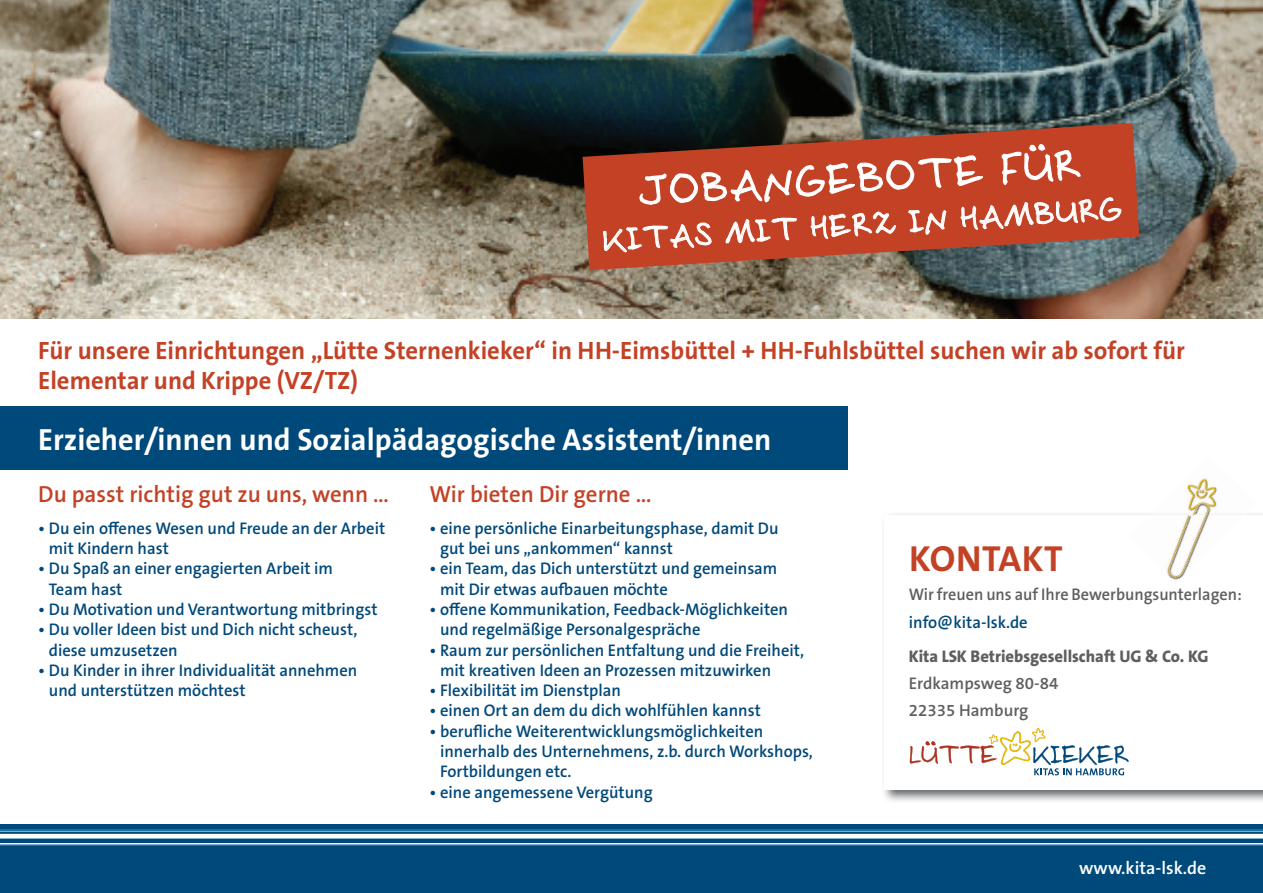
<style>
.page{position:relative;width:1263px;height:893px;background:#fff}
.page>*{position:absolute;margin:0;border:0;box-sizing:border-box;transform-origin:0 0}
.t1{font:48px "Sloneczko";color:#fff}
.t2{font:700 36.45px "The Sans B Plus W7";letter-spacing:.01em;color:#c34226}
.t3{font:36px "Sloneczko";color:#fff}
.t4{font:700 30.9px "The Sans B Plus W7";color:#fff}
.t5{font:700 25.2px/30.2px "The Sans B Plus W7";color:#c34226}
.t6{font:600 23.4px "The Sans B Plus W6";color:#c34226}
.t7{font:600 18px "The Sans B Plus W6";color:#fff}
.t8{font:600 16.95px/20.2px "The Sans B Plus W6";color:#00497b}
.t9{font:600 16.95px "The Sans B Plus W6";color:#5f5f62;scale:.96 1}
.t10{font:800 16.95px "The Sans B Plus W8";color:#5f5f62}
.t11{font:600 16.95px/27px "The Sans B Plus W6";color:#5f5f62}
</style>
<div class="page">
<img style="left:0;top:0;width:1263px;height:318px">
<hr style="left:0;top:831px;width:1263px;height:1px;background:#84add3">
<div style="left:0;top:846px;width:1263px;height:47px;background:#00497b"></div>
<hr style="left:0;top:844px;width:1263px;height:2px;background:#84add3">
<hr style="left:0;top:839px;width:1263px;height:3px;background:#00497b">
<div style="left:0;top:824px;width:1263px;height:5px;background:#00497b"></div>
<hr style="left:0;top:829px;width:1263px;height:1px;background:#12749e">
<hr style="left:0;top:845px;width:1263px;height:1px;background:#12749e">
<hr style="left:0;top:832px;width:1263px;height:1px;background:#00497b">
<hr style="left:0;top:833px;width:1263px;height:1px;background:#12749e">
<hr style="left:0;top:838px;width:1263px;height:1px;background:#84add3">
<svg style="left:583px;top:123px;width:556px;height:147px;background:#714133"></svg>
<div style="left:0;top:406px;width:847px;height:63px;background:#00497b"></div>
<img style="left:884px;top:514px;width:379px;height:287px">
<div style="left:884px;top:515px;width:379px;height:274px;background:#fff"></div>
<img style="left:1186px;top:478px;width:20px;height:34px">
<img style="left:1200px;top:479px;width:17px;height:33px">
<img style="left:1151px;top:512px;width:96px;height:3px">
<img style="left:1167px;top:515px;width:42px;height:65px">
<svg style="left:910px;top:728px;width:219px;height:47px"></svg>
<svg style="left:602px;top:144px;width:520px;height:175px;background:#a85f4b"></svg>
<h1 class="t1" style="left:637px;top:163px;width:443px;rotate:-4deg">jobangebote fur</h1>
<h3 class="t3" style="left:602px;top:220px;width:520px;rotate:-4deg">kitas mit herz in hamburg</h3>
<h3 class="t5" style="left:38px;top:335px;width:1148px">Für unsere Einrichtungen „Lütte Sternenkieker“ in HH-Eimsbüttel + HH-Fuhlsbüttel suchen wir ab sofort für<br>Elementar und Krippe (VZ/TZ)</h3>
<h3 class="t4" style="left:38px;top:420px;width:735px">Erzieher/innen und Sozialpädagogische Assistent/innen</h3>
<h3 class="t6" style="left:429px;top:479px;width:224px">Wir bieten Dir gerne …</h3>
<p class="t8" style="left:440px;top:518px;width:340px;text-indent:-11px">• eine persönliche Einarbeitungsphase, damit Du gut bei uns „ankommen“ kannst</p>
<p class="t8" style="left:440px;top:559px;width:339px;text-indent:-11px">• ein Team, das Dich unterstützt und gemeinsam mit Dir etwas aufbauen möchte</p>
<p class="t8" style="left:440px;top:599px;width:350px;text-indent:-11px">• offene Kommunikation, Feedback-Möglichkeiten und regelmäßige Personalgespräche</p>
<p class="t8" style="left:440px;top:640px;width:366px;text-indent:-11px">• Raum zur persönlichen Entfaltung und die Freiheit, mit kreativen Ideen an Prozessen mitzuwirken</p>
<p class="t8" style="left:429px;top:680px;width:193px">• Flexibilität im Dienstplan</p>
<p class="t8" style="left:429px;top:701px;width:333px">• einen Ort an dem du dich wohlfühlen kannst</p>
<p class="t8" style="left:440px;top:721px;width:374px;text-indent:-11px">• berufliche Weiterentwicklungsmöglichkeiten innerhalb des Unternehmens, z.b. durch Workshops,<br>Fortbildungen etc.</p>
<p class="t8" style="left:429px;top:782px;width:225px">• eine angemessene Vergütung</p>
<h3 class="t6" style="left:38px;top:479px;width:352px">Du passt richtig gut zu uns, wenn …</h3>
<p class="t8" style="left:49px;top:518px;width:338px;text-indent:-11px">• Du ein offenes Wesen und Freude an der Arbeit mit Kindern hast</p>
<p class="t8" style="left:49px;top:559px;width:286px;text-indent:-11px">• Du Spaß an einer engagierten Arbeit im<br>Team hast</p>
<p class="t8" style="left:38px;top:599px;width:341px">• Du Motivation und Verantwortung mitbringst</p>
<p class="t8" style="left:49px;top:620px;width:310px;text-indent:-11px">• Du voller Ideen bist und Dich nicht scheust, diese umzusetzen</p>
<p class="t8" style="left:49px;top:660px;width:310px;text-indent:-11px">• Du Kinder in ihrer Individualität annehmen und unterstützen möchtest</p>
<h2 class="t2" style="left:909px;top:535px;width:155px">KONTAKT</h2>
<p class="t9" style="left:909px;top:584px;width:348px">Wir freuen uns auf Ihre Bewerbungsunterlagen:</p>
<p class="t8" style="left:909px;top:612px;width:120px">info@kita-lsk.de</p>
<p class="t10" style="left:909px;top:646px;width:301px">Kita LSK Betriebsgesellschaft UG &amp; Co. KG</p>
<p class="t11" style="left:909px;top:670px;width:151px">Erdkampsweg 80-84<br>22335 Hamburg</p>
<p class="t7" style="left:1079px;top:857px;width:129px">www.kita-lsk.de</p>
</div>
